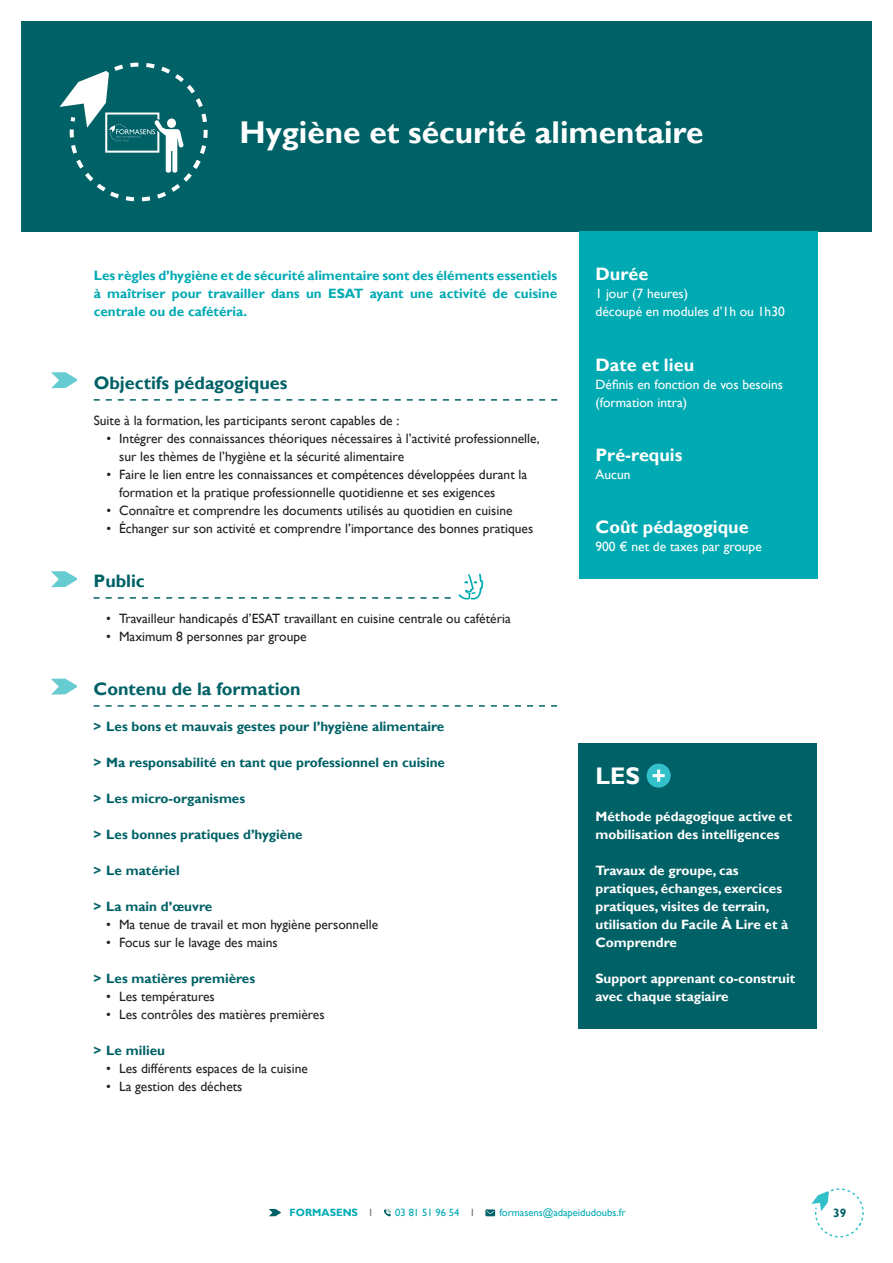
<style>
.page{position:relative;width:893px;height:1263px;background:#fff}
.page>*{position:absolute;margin:0;border:0;box-sizing:border-box;transform-origin:0 0}
.t1{font:700 31.5px "Gill Sans";color:#fff}
.t2{font:700 24px "Gill Sans";color:#fff}
.t3{font:700 18px "Gill Sans";color:#006166}
.t4{font:700 18px "Gill Sans";color:#fff}
.t5{font:13.5px/18px "Gill Sans";color:#231f20}
.t6{font:700 13.5px/18px "Gill Sans";color:#fff}
.t7{font:700 13.5px "Gill Sans";color:#006166}
.t8{font:700 13.5px/18px "Gill Sans";color:#00aab3;text-align:justify}
.t9{font:13.5px/18px "Gill Sans";color:#fff}
.t10{font:700 12px "Gill Sans";color:#006166}
.t11{font:10.5px "Gill Sans";color:#00aab3}
.t12{font:700 10.5px "Gill Sans";color:#00aab3}
.s1{font-weight:400;color:#6c6d70}
.s2{color:#6c6d70}
</style>
<div class="page">
<div style="left:21px;top:21px;width:851px;height:211px;background:#006166"></div>
<svg style="left:811px;top:1188px;width:53px;height:49px"></svg>
<svg style="left:269px;top:1209px;width:12px;height:7px"></svg>
<svg style="left:384px;top:1209px;width:7px;height:7px"></svg>
<svg style="left:485px;top:1209px;width:10px;height:7px"></svg>
<svg style="left:60px;top:63px;width:148px;height:138px"></svg>
<div style="left:578px;top:743px;width:239px;height:285px;background:#006166"></div>
<div style="left:579px;top:232px;width:238px;height:347px;background:#00aab3"></div>
<svg style="left:94px;top:399px;width:463px;height:2px"></svg>
<svg style="left:94px;top:597px;width:357px;height:2px"></svg>
<svg style="left:94px;top:705px;width:463px;height:2px"></svg>
<div style="left:647px;top:764px;width:24px;height:24px;background:#32c0cb;border-radius:50%"></div>
<svg style="left:653px;top:770px;width:12px;height:12px"></svg>
<svg style="left:51px;top:372px;width:26px;height:16px"></svg>
<svg style="left:51px;top:571px;width:26px;height:16px"></svg>
<svg style="left:51px;top:678px;width:26px;height:16px"></svg>
<svg style="left:458px;top:574px;width:26px;height:26px"></svg>
<h1 class="t1" style="left:240px;top:113px;width:465px">Hygiène et sécurité alimentaire</h1>
<p class="t8" style="left:94px;top:267px;width:465px">Les règles d’hygiène et de sécurité alimentaire sont des éléments essentiels à maîtriser pour travailler dans un ESAT ayant une activité de cuisine centrale ou de cafétéria.</p>
<h3 class="t4" style="left:595px;top:264px;width:54px">Durée</h3>
<p class="t9" style="left:595px;top:285px;width:191px">1 jour (7 heures)<br>découpé en modules d’1h ou 1h30</p>
<h3 class="t4" style="left:595px;top:354px;width:100px">Date et lieu</h3>
<p class="t9" style="left:595px;top:375px;width:189px">Définis en fonction de vos besoins (formation intra)</p>
<h3 class="t4" style="left:595px;top:444px;width:88px">Pré-requis</h3>
<p class="t9" style="left:595px;top:465px;width:37px">Aucun</p>
<h3 class="t3" style="left:94px;top:372px;width:195px">Objectifs pédagogiques</h3>
<p class="t5" style="left:94px;top:411px;width:307px">Suite à la formation, les participants seront capables de :</p>
<p class="t5" style="left:119px;top:429px;width:422px;text-indent:-13px">• Intégrer des connaissances théoriques nécessaires à l’activité professionnelle, sur les thèmes de l’hygiène et la sécurité alimentaire</p>
<p class="t5" style="left:119px;top:465px;width:410px;text-indent:-13px">• Faire le lien entre les connaissances et compétences développées durant la formation et la pratique professionnelle quotidienne et ses exigences</p>
<p class="t5" style="left:106px;top:501px;width:408px">• Connaître et comprendre les documents utilisés au quotidien en cuisine</p>
<p class="t5" style="left:106px;top:519px;width:428px">• Échanger sur son activité et comprendre l’importance des bonnes pratiques</p>
<h3 class="t4" style="left:595px;top:516px;width:155px">Coût pédagogique</h3>
<p class="t9" style="left:595px;top:537px;width:168px">900 € net de taxes par groupe</p>
<h3 class="t3" style="left:94px;top:570px;width:53px">Public</h3>
<p class="t5" style="left:106px;top:609px;width:406px">• Travailleur handicapés d’ESAT travaillant en cuisine centrale ou cafétéria</p>
<p class="t5" style="left:106px;top:627px;width:202px">• Maximum 8 personnes par groupe</p>
<h3 class="t3" style="left:94px;top:678px;width:209px">Contenu de la formation</h3>
<p class="t7" style="left:94px;top:718px;width:352px">&gt; Les bons et mauvais gestes pour l’hygiène alimentaire</p>
<p class="t7" style="left:94px;top:754px;width:353px">&gt; Ma responsabilité en tant que professionnel en cuisine</p>
<p class="t7" style="left:94px;top:790px;width:153px">&gt; Les micro-organismes</p>
<p class="t7" style="left:94px;top:826px;width:211px">&gt; Les bonnes pratiques d’hygiène</p>
<p class="t7" style="left:94px;top:862px;width:88px">&gt; Le matériel</p>
<p class="t7" style="left:94px;top:898px;width:120px">&gt; La main d’œuvre</p>
<p class="t5" style="left:106px;top:915px;width:273px">• Ma tenue de travail et mon hygiène personnelle</p>
<p class="t5" style="left:106px;top:933px;width:173px">• Focus sur le lavage des mains</p>
<p class="t7" style="left:94px;top:970px;width:163px">&gt; Les matières premières</p>
<p class="t5" style="left:106px;top:987px;width:110px">• Les températures</p>
<p class="t5" style="left:106px;top:1005px;width:220px">• Les contrôles des matières premières</p>
<p class="t7" style="left:94px;top:1042px;width:73px">&gt; Le milieu</p>
<p class="t5" style="left:106px;top:1059px;width:203px">• Les différents espaces de la cuisine</p>
<p class="t5" style="left:106px;top:1077px;width:138px">• La gestion des déchets</p>
<h2 class="t2" style="left:595px;top:762px;width:46px">LES</h2>
<p class="t6" style="left:595px;top:807px;width:198px">Méthode pédagogique active et mobilisation des intelligences</p>
<p class="t6" style="left:595px;top:861px;width:194px">Travaux de groupe, cas pratiques, échanges, exercices pratiques, visites de terrain, utilisation du Facile À Lire et à<br>Comprendre</p>
<p class="t6" style="left:595px;top:969px;width:201px">Support apprenant co-construit avec chaque stagiaire</p>
<p class="t12" style="left:290px;top:1206px;width:84px">FORMASENS <span class="s1">I</span></p>
<p class="t11" style="left:395px;top:1207px;width:80px">03 81 51 96 54 <span class="s2">I</span></p>
<p class="t11" style="left:499px;top:1207px;width:128px">formasens@adapeidudoubs.fr</p>
<p class="t10" style="left:833px;top:1205px;width:15px">39</p>
</div>
